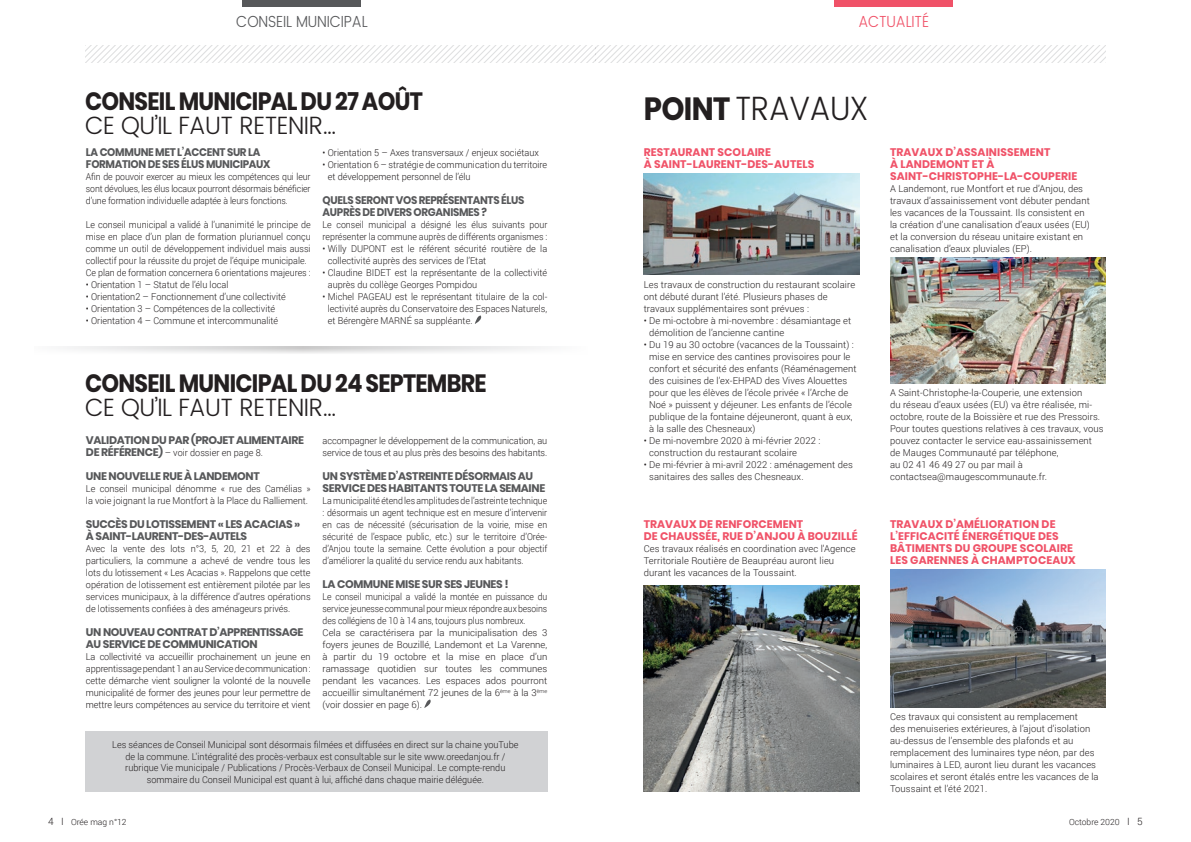
<style>
.page{position:relative;width:1191px;height:842px;background:#fff}
.page>*{position:absolute;margin:0;border:0;box-sizing:border-box;transform-origin:0 0}
.t1{font:300 33.7px "Poppins";letter-spacing:-.02em;color:#231f20;scale:.92 1}
.t2{font:700 25px "Poppins";letter-spacing:-.03em;color:#231f20;scale:.9 1}
.t3{font:300 25px "Poppins";letter-spacing:-.02em;color:#231f20;scale:.96 1}
.t4{font:300 16px "Poppins";letter-spacing:-.01em;color:#57585a;scale:.9 1}
.t5{font:300 16px "Poppins";letter-spacing:-.01em;color:#f05268;scale:.9 1}
.t6{font:700 11px/12px "Poppins";letter-spacing:-.03em;color:#57585a}
.t7{font:700 11px/12px "Poppins";letter-spacing:.01em;color:#f05268}
.t8{font:700 11px/12px "Poppins";letter-spacing:-.03em;color:#57585a;scale:.95 1}
.t9{font:300 9.5px/12px "Roboto";color:#231f20;scale:.96 1}
.t10{font:300 9.5px/12px "Roboto";color:#231f20}
.t11{font:300 9.5px/12px "Roboto";color:#231f20;text-align:justify;scale:.92 1}
.t12{font:300 9.5px/12px "Roboto";color:#231f20;scale:.91 1}
.t13{font:300 9.5px/12px "Roboto";color:#231f20;scale:.94 1}
.t14{font:300 9.5px/12px "Roboto";color:#231f20;scale:.93 1}
.t15{font:300 8.5px "Roboto";color:#231f20}
.s1{font-family:"Poppins";font-weight:700;font-size:11px;color:#57585a}
.s2{font-weight:700;font-size:32px}
.s3{font-size:10px}
</style>
<div class="page">
<div style="left:85px;top:731px;width:462px;height:61px;background:#d1d2d4"></div>
<img style="left:643px;top:174px;width:216px;height:101px">
<img style="left:890px;top:570px;width:216px;height:138px">
<img style="left:890px;top:258px;width:216px;height:125px">
<img style="left:643px;top:585px;width:217px;height:207px">
<svg style="left:86px;top:45px;width:1020px;height:17px"></svg>
<div style="left:834px;top:0;width:118px;height:7px;background:#f05268"></div>
<svg style="left:67px;top:347px;width:474px;height:6px"></svg>
<div style="left:242px;top:0;width:119px;height:7px;background:#57585a"></div>
<svg style="left:475px;top:315px;width:7px;height:9px"></svg>
<svg style="left:424px;top:699px;width:7px;height:9px"></svg>
<h3 class="t4" style="left:236px;top:10px;width:147px">CONSEIL MUNICIPAL</h3>
<h3 class="t5" style="left:858px;top:10px;width:80px">ACTUALITÉ</h3>
<h2 class="t2" style="left:85px;top:86px;width:377px">CONSEIL MUNICIPAL DU 27 AOÛT</h2>
<h2 class="t3" style="left:85px;top:107px;width:263px">CE QU’IL FAUT RETENIR…</h2>
<p class="t8" style="left:86px;top:146px;width:196px">LA COMMUNE MET L’ACCENT SUR LA<br>FORMATION DE SES ÉLUS MUNICIPAUX</p>
<p class="t11" style="left:86px;top:170px;width:246px">Afin de pouvoir exercer au mieux les compétences qui leur sont dévolues, les élus locaux pourront désormais bénéficier d’une formation individuelle adaptée à leurs fonctions.</p>
<p class="t13" style="left:86px;top:218px;width:240px">Le conseil municipal a validé à l’unanimité le principe de mise en place d’un plan de formation pluriannuel conçu comme un outil de développement individuel mais aussi collectif pour la réussite du projet de l’équipe municipale.<br>Ce plan de formation concernera 6 orientations majeures :</p>
<p class="t9" style="left:86px;top:278px;width:150px">• Orientation 1 – Statut de l’élu local</p>
<p class="t9" style="left:86px;top:290px;width:210px">• Orientation2 – Fonctionnement d’une collectivité</p>
<p class="t9" style="left:86px;top:302px;width:199px">• Orientation 3 – Compétences de la collectivité</p>
<p class="t9" style="left:86px;top:314px;width:202px">• Orientation 4 – Commune et intercommunalité</p>
<p class="t9" style="left:322px;top:146px;width:227px">• Orientation 5 – Axes transversaux / enjeux sociétaux</p>
<p class="t9" style="left:328px;top:158px;width:230px;text-indent:-5px">• Orientation 6 – stratégie de communication du territoire et développement personnel de l’élu</p>
<p class="t8" style="left:322px;top:194px;width:214px">QUELS SERONT VOS REPRÉSENTANTS ÉLUS<br>AUPRÈS DE DIVERS ORGANISMES ?</p>
<p class="t14" style="left:322px;top:218px;width:243px">Le conseil municipal a désigné les élus suivants pour représenter la commune auprès de différents organismes :</p>
<p class="t9" style="left:328px;top:242px;width:230px;text-indent:-5px">• Willy DUPONT est le référent sécurité routière de la collectivité auprès des services de l’Etat</p>
<p class="t9" style="left:328px;top:266px;width:230px;text-indent:-5px">• Claudine BIDET est la représentante de la collectivité auprès du collège Georges Pompidou</p>
<p class="t9" style="left:328px;top:290px;width:230px;text-align:justify;text-indent:-5px">• Michel PAGEAU est le représentant titulaire de la col&shy;lectivité auprès du Conservatoire des Espaces Naturels, et Bérengère MARNÉ sa suppléante.</p>
<h2 class="t2" style="left:85px;top:369px;width:447px">CONSEIL MUNICIPAL DU 24 SEPTEMBRE</h2>
<h2 class="t3" style="left:85px;top:389px;width:263px">CE QU’IL FAUT RETENIR…</h2>
<p class="t6" style="left:86px;top:434px;width:219px">VALIDATION DU PAR (PROJET ALIMENTAIRE</p>
<p class="t9" style="left:86px;top:446px;width:186px"><span class="s1">DE RÉFÉRENCE)</span> – voir dossier en page 8.</p>
<p class="t6" style="left:86px;top:470px;width:175px">UNE NOUVELLE RUE À LANDEMONT</p>
<p class="t9" style="left:86px;top:482px;width:235px">Le conseil municipal dénomme « rue des Camélias » la voie joignant la rue Montfort à la Place du Ralliement.</p>
<p class="t6" style="left:86px;top:518px;width:216px">SUCCÈS DU LOTISSEMENT « LES ACACIAS »<br>À SAINT-LAURENT-DES-AUTELS</p>
<p class="t9" style="left:86px;top:542px;width:235px;text-align:justify">Avec la vente des lots n°3, 5, 20, 21 et 22 à des particuliers, la commune a achevé de vendre tous les lots du lotissement « Les Acacias ». Rappelons que cette opération de lotissement est entièrement pilotée par les services municipaux, à la différence d’autres opérations de lotissements confiées à des aménageurs privés.</p>
<p class="t6" style="left:86px;top:626px;width:219px">UN NOUVEAU CONTRAT D’APPRENTISSAGE<br>AU SERVICE DE COMMUNICATION</p>
<p class="t9" style="left:86px;top:650px;width:236px;text-align:justify">La collectivité va accueillir prochainement un jeune en apprentissage pendant 1 an au Service de communication : cette démarche vient souligner la volonté de la nouvelle municipalité de former des jeunes pour leur permettre de mettre leurs compétences au service du territoire et vient</p>
<p class="t9" style="left:322px;top:434px;width:236px">accompagner le développement de la communication, au service de tous et au plus près des besoins des habitants.</p>
<p class="t6" style="left:322px;top:470px;width:224px">UN SYSTÈME D’ASTREINTE DÉSORMAIS AU<br>SERVICE DES HABITANTS TOUTE LA SEMAINE</p>
<p class="t11" style="left:322px;top:494px;width:246px">La municipalité étend les amplitudes de l’astreinte technique : désormais un agent technique est en mesure d’intervenir en cas de nécessité (sécurisation de la voirie, mise en sécurité de l’espace public, etc.) sur le territoire d’Orée&shy;d’Anjou toute la semaine. Cette évolution a pour objectif d’améliorer la qualité du service rendu aux habitants.</p>
<p class="t6" style="left:322px;top:578px;width:187px">LA COMMUNE MISE SUR SES JEUNES !</p>
<p class="t12" style="left:322px;top:590px;width:248px">Le conseil municipal a validé la montée en puissance du service jeunesse communal pour mieux répondre aux besoins des collégiens de 10 à 14 ans, toujours plus nombreux.<br>Cela se caractérisera par la municipalisation des 3 foyers jeunes de Bouzillé, Landemont et La Varenne, à partir du 19 octobre et la mise en place d’un ramassage quotidien sur toutes les communes pendant les vacances. Les espaces ados pourront accueillir simultanément 72 jeunes de la 6<sup>ème</sup> à la 3<sup>ème </sup>(voir dossier en page 6).</p>
<p class="t9" style="left:112px;top:739px;width:424px;line-height:11.5px;text-align:center">Les séances de Conseil Municipal sont désormais filmées et diffusées en direct sur la chaine youTube de la commune. L'intégralité des procès-verbaux est consultable sur le site www.oreedanjou.fr / rubrique Vie municipale / Publications / Procès-Verbaux de Conseil Municipal. Le compte-rendu sommaire du Conseil Municipal est quant à lui, affiché dans chaque mairie déléguée.</p>
<h1 class="t1" style="left:643px;top:85px;width:246px"><span class="s2">POINT</span> TRAVAUX</h1>
<p class="t7" style="left:643px;top:146px;width:172px">RESTAURANT SCOLAIRE<br>À SAINT-LAURENT-DES-AUTELS</p>
<p class="t10" style="left:643px;top:278px;width:213px">Les travaux de construction du restaurant scolaire ont débuté durant l’été. Plusieurs phases de travaux supplémentaires sont prévues :</p>
<p class="t10" style="left:649px;top:314px;width:204px;text-indent:-6px">• De mi-octobre à mi-novembre : désamiantage et démolition de l’ancienne cantine</p>
<p class="t10" style="left:649px;top:338px;width:209px;text-indent:-6px">• Du 19 au 30 octobre (vacances de la Toussaint) : mise en service des cantines provisoires pour le confort et sécurité des enfants (Réaménagement des cuisines de l’ex-EHPAD des Vives Alouettes pour que les élèves de l’école privée « l’Arche de Noé » puissent y déjeuner. Les enfants de l’école publique de la fontaine déjeuneront, quant à eux, à la salle des Chesneaux)</p>
<p class="t10" style="left:649px;top:434px;width:173px;text-indent:-6px">• De mi-novembre 2020 à mi-février 2022 : construction du restaurant scolaire</p>
<p class="t10" style="left:649px;top:458px;width:205px;text-indent:-6px">• De mi-février à mi-avril 2022 : aménagement des sanitaires des salles des Chesneaux.</p>
<p class="t7" style="left:643px;top:518px;width:215px">TRAVAUX DE RENFORCEMENT<br>DE CHAUSSÉE, RUE D’ANJOU À BOUZILLÉ</p>
<p class="t10" style="left:643px;top:542px;width:213px">Ces travaux réalisés en coordination avec l’Agence<br>Territoriale Routière de Beaupréau auront lieu durant les vacances de la Toussaint.</p>
<p class="t7" style="left:890px;top:146px;width:189px">TRAVAUX D’ASSAINISSEMENT<br>À LANDEMONT ET À<br>SAINT-CHRISTOPHE-LA-COUPERIE</p>
<p class="t10" style="left:890px;top:182px;width:201px">A Landemont, rue Montfort et rue d’Anjou, des travaux d’assainissement vont débuter pendant les vacances de la Toussaint. Ils consistent en la création d’une canalisation d’eaux usées (EU) et la conversion du réseau unitaire existant en canalisation d’eaux pluviales (EP).</p>
<p class="t10" style="left:890px;top:386px;width:215px">A Saint-Christophe-la-Couperie, une extension<br>du réseau d’eaux usées (EU) va être réalisée, mi&shy;octobre, route de la Boissière et rue des Pressoirs.<br>Pour toutes questions relatives à ces travaux, vous pouvez contacter le service eau-assainissement de Mauges Communauté par téléphone,<br>au 02 41 46 49 27 ou par mail à contactsea@maugescommunaute.fr.</p>
<p class="t7" style="left:890px;top:518px;width:187px">TRAVAUX D’AMÉLIORATION DE<br>L’EFFICACITÉ ÉNERGÉTIQUE DES<br>BÂTIMENTS DU GROUPE SCOLAIRE<br>LES GARENNES À CHAMPTOCEAUX</p>
<p class="t10" style="left:890px;top:710px;width:210px">Ces travaux qui consistent au remplacement<br>des menuiseries extérieures, à l’ajout d’isolation au-dessus de l’ensemble des plafonds et au remplacement des luminaires type néon, par des luminaires à LED, auront lieu durant les vacances scolaires et seront étalés entre les vacances de la Toussaint et l’été 2021.</p>
<p class="t15" style="left:48px;top:816px;width:80px"><span class="s3">4 I</span> Orée mag n°12</p>
<p class="t15" style="left:1069px;top:816px;width:75px">Octobre 2020 <span class="s3">I 5</span></p>
</div>
